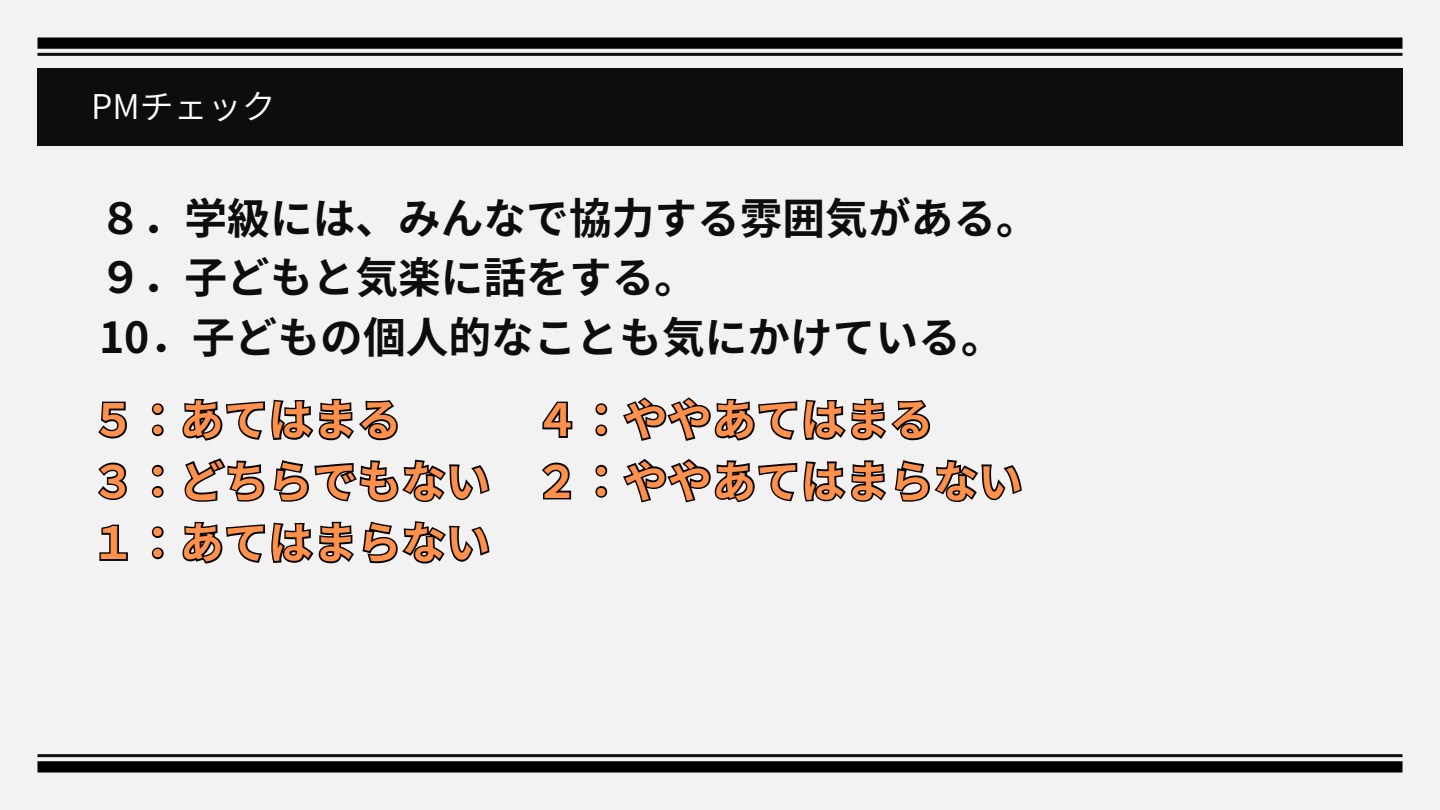
<style>
.page{position:relative;width:1440px;height:810px;background:#f3f2f3}
.page>*{position:absolute;margin:0;border:0;box-sizing:border-box;transform-origin:0 0}
.t1{font:700 44.4px/61.5px "Gen Shin Gothic";color:#ff914d}
.t2{font:700 42.7px/59.2px "Gen Shin Gothic";color:#0d0d0d}
.t3{font:34px "Gen Shin Gothic";color:#fff}
</style>
<div class="page">
<div style="left:38px;top:37px;width:1364px;height:12px;background:#000"></div>
<hr style="left:38px;top:53px;width:1364px;height:3px;background:#0d0d0d">
<div style="left:38px;top:761px;width:1364px;height:11px;background:#000"></div>
<hr style="left:38px;top:754px;width:1364px;height:3px;background:#0d0d0d">
<div style="left:38px;top:68px;width:1364px;height:77px;background:#0d0d0d"></div>
<svg style="left:542px;top:397px;width:480px;height:106px"></svg>
<svg style="left:98px;top:398px;width:392px;height:166px"></svg>
<p class="t3" style="left:91px;top:82px;width:186px">PMチェック</p>
<p class="t2" style="left:99px;top:188px;width:941px">８．学級には、みんなで協力する雰囲気がある。<br>９．子どもと気楽に話をする。<br>10．子どもの個人的なことも気にかけている。</p>
<p class="t1" style="left:91px;top:389px;width:933px;text-indent:444px">４：ややあてはまる<br>３：どちらでもない ２：ややあてはまらない<br>１：あてはまらない</p>
<p class="t1" style="left:91px;top:389px;width:312px">５：あてはまる</p>
</div>
